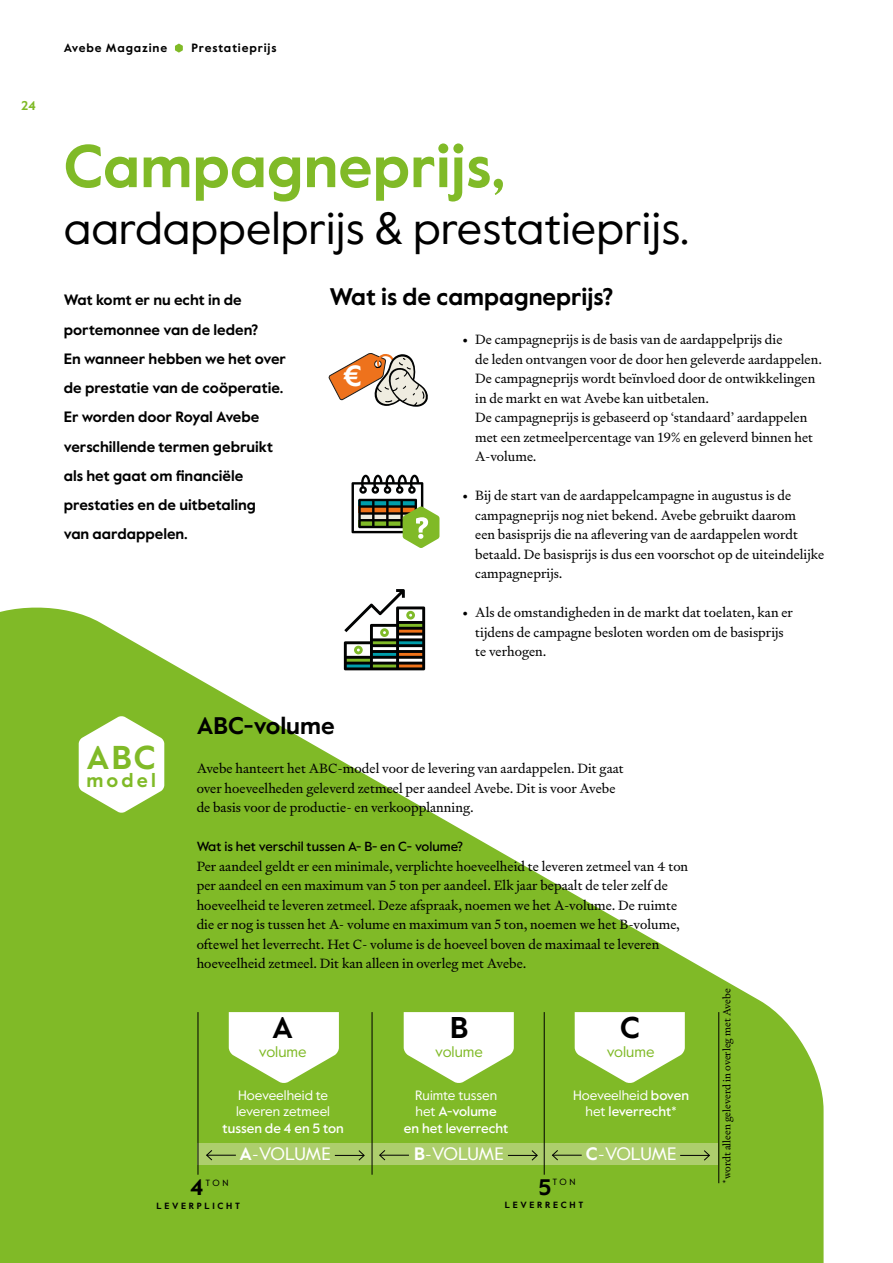
<style>
.page{position:relative;width:893px;height:1263px;background:#fff}
.page>*{position:absolute;margin:0;border:0;box-sizing:border-box;transform-origin:0 0}
.t1{font:700 60px "Value Sans Pro";color:#80ba27}
.t2{font:45px "Value Sans Pro";color:#000}
.t3{font:700 33px "Value Sans Pro";color:#80ba27}
.t4{font:700 30px "Value Sans Pro";color:#000}
.t5{font:700 29.25px "Value Sans Pro";color:#fff}
.t6{font:700 24px "Value Sans Pro";color:#000}
.t7{font:700 22.5px "Value Sans Pro";color:#000}
.t8{font:700 19.5px "Value Sans Pro";letter-spacing:.16em;color:#80ba27}
.t9{font:18px "Value Sans Pro";letter-spacing:-.03em;color:#fff}
.t10{font:700 15px/29.2px "Value Sans Pro";color:#000}
.t11{font:15px "Value Sans Pro";color:#80ba27}
.t12{font:13.5px/19.5px "Signifier";color:#000}
.t13{font:13.5px/16.5px "Value Sans Pro";color:#fff}
.t14{font:500 13.5px/16.5px "Value Sans Pro";color:#fff;text-align:center}
.t15{font:500 13.2px "Value Sans Pro";color:#000}
.t16{font:700 12.75px "Value Sans Pro";color:#80ba27}
.t17{font:700 12px "Value Sans Pro";letter-spacing:.07em;color:#000}
.t18{font:10.5px "Signifier";color:#000}
.t19{font:700 9px "Value Sans Pro";letter-spacing:.3em;color:#000}
.t20{font:9px "Value Sans Pro";letter-spacing:.27em;color:#000}
.s1{font-weight:400}
.s2{font-weight:500}
.s3{font-weight:700}
.s4{font-family:"Signifier"}
</style>
<div class="page">
<svg style="left:0;top:607px;width:823px;height:656px;fill:#80ba27"></svg>
<svg style="left:352px;top:475px;width:87px;height:73px"></svg>
<svg style="left:344px;top:589px;width:81px;height:81px"></svg>
<svg style="left:229px;top:1012px;width:110px;height:71px"></svg>
<svg style="left:404px;top:1012px;width:110px;height:71px"></svg>
<svg style="left:575px;top:1012px;width:110px;height:71px"></svg>
<div style="left:198px;top:1143px;width:520px;height:22px;background:#adce6d"></div>
<hr style="left:372px;top:1012px;width:1px;height:163px;background:#000">
<hr style="left:544px;top:1012px;width:1px;height:163px;background:#000">
<hr style="left:198px;top:1012px;width:1px;height:163px;background:#000">
<hr style="left:718px;top:1012px;width:1px;height:171px;background:#000">
<hr style="left:552px;top:1155px;width:30px;height:1px;background:#000">
<svg style="left:552px;top:1150px;width:7px;height:11px"></svg>
<svg style="left:379px;top:1150px;width:30px;height:11px"></svg>
<svg style="left:206px;top:1150px;width:30px;height:11px"></svg>
<svg style="left:680px;top:1150px;width:30px;height:11px"></svg>
<svg style="left:508px;top:1150px;width:30px;height:11px"></svg>
<svg style="left:335px;top:1150px;width:30px;height:11px"></svg>
<svg style="left:79px;top:716px;width:85px;height:97px"></svg>
<svg style="left:329px;top:353px;width:99px;height:54px"></svg>
<svg style="left:175px;top:44px;width:8px;height:9px"></svg>
<p class="t16" style="left:21px;top:98px;width:16px">24</p>
<p class="t17" style="left:64px;top:40px;width:105px">Avebe Magazine</p>
<p class="t17" style="left:191px;top:40px;width:87px">Prestatieprijs</p>
<h1 class="t1" style="left:64px;top:130px;width:443px">Campagneprijs,</h1>
<h2 class="t2" style="left:64px;top:201px;width:627px">aardappelprijs &amp; prestatieprijs.</h2>
<p class="t10" style="left:64px;top:286px;width:224px">Wat komt er nu echt in de portemonnee van de leden?<br>En wanneer hebben we het over de prestatie van de coöperatie.<br>Er worden door Royal Avebe verschillende termen gebruikt als het gaat om financiële prestaties en de uitbetaling<br>van aardappelen.</p>
<h3 class="t6" style="left:330px;top:282px;width:285px">Wat is de campagneprijs?</h3>
<p class="t12" style="left:475px;top:330px;width:348px;text-indent:-13px">• De campagneprijs is de basis van de aardappelprijs die<br>de leden ontvangen voor de door hen geleverde aardappelen.<br>De campagneprijs wordt beïnvloed door de ontwikkelingen in de markt en wat Avebe kan uitbetalen.<br>De campagneprijs is gebaseerd op ‘standaard’ aardappelen met een zetmeelpercentage van 19% en geleverd binnen het A-volume.</p>
<p class="t12" style="left:475px;top:486px;width:350px;text-indent:-13px">• Bij de start van de aardappelcampagne in augustus is de campagneprijs nog niet bekend. Avebe gebruikt daarom<br>een basisprijs die na aflevering van de aardappelen wordt betaald. De basisprijs is dus een voorschot op de uiteindelijke campagneprijs.</p>
<p class="t12" style="left:475px;top:603px;width:319px;text-indent:-13px">• Als de omstandigheden in de markt dat toelaten, kan er tijdens de campagne besloten worden om de basisprijs te verhogen.</p>
<h3 class="t5" style="left:343px;top:359px;width:20px">€</h3>
<h3 class="t3" style="left:86px;top:737px;width:71px">ABC</h3>
<h3 class="t8" style="left:86px;top:768px;width:71px">model</h3>
<h3 class="t6" style="left:197px;top:711px;width:140px">ABC-volume</h3>
<p class="t12" style="left:197px;top:759px;width:429px">Avebe hanteert het ABC-model voor de levering van aardappelen. Dit gaat over hoeveelheden geleverd zetmeel per aandeel Avebe. Dit is voor Avebe de basis voor de productie- en verkoopplanning.</p>
<p class="t15" style="left:197px;top:839px;width:268px">Wat is het verschil tussen A- B- en C- volume?</p>
<p class="t12" style="left:197px;top:856px;width:493px">Per aandeel geldt er een minimale, verplichte hoeveelheid te leveren zetmeel van 4 ton per aandeel en een maximum van 5 ton per aandeel. Elk jaar bepaalt de teler zelf de hoeveelheid te leveren zetmeel. Deze afspraak, noemen we het A-volume. De ruimte die er nog is tussen het A- volume en maximum van 5 ton, noemen we het B-volume, oftewel het leverrecht. Het C- volume is de hoeveel boven de maximaal te leveren hoeveelheid zetmeel. Dit kan alleen in overleg met Avebe.</p>
<h3 class="t4" style="left:272px;top:1009px;width:22px">A</h3>
<h3 class="t4" style="left:450px;top:1009px;width:20px">B</h3>
<h3 class="t4" style="left:620px;top:1009px;width:21px">C</h3>
<p class="t11" style="left:259px;top:1042px;width:49px">volume</p>
<p class="t11" style="left:435px;top:1042px;width:49px">volume</p>
<p class="t11" style="left:607px;top:1042px;width:49px">volume</p>
<p class="t13" style="left:236px;top:1087px;width:95px">Hoeveelheid te leveren zetmeel</p>
<p class="t14" style="left:223px;top:1120px;width:123px">tussen de 4 en 5 ton</p>
<p class="t14" style="left:404px;top:1087px;width:106px"><span class="s1">Ruimte tussen het</span> A-volume<br>en het leverrecht</p>
<p class="t13" style="left:573px;top:1087px;width:117px;text-align:center">Hoeveelheid <span class="s2">boven </span>het <span class="s2">leverrecht</span>*</p>
<h3 class="t9" style="left:239px;top:1143px;width:93px"><span class="s3">A</span><span class="s4">-</span>VOLUME</h3>
<h3 class="t9" style="left:414px;top:1143px;width:91px"><span class="s3">B</span><span class="s4">-</span>VOLUME</h3>
<h3 class="t9" style="left:586px;top:1143px;width:92px"><span class="s3">C</span><span class="s4">-</span>VOLUME</h3>
<p class="t20" style="left:205px;top:1177px;width:25px">TON</p>
<h3 class="t7" style="left:539px;top:1173px;width:14px">5</h3>
<p class="t20" style="left:552px;top:1176px;width:25px">TON</p>
<p class="t19" style="left:156px;top:1201px;width:85px">LEVERPLICHT</p>
<p class="t19" style="left:505px;top:1199px;width:80px">LEVERRECHT</p>
<h3 class="t7" style="left:191px;top:1173px;width:14px">4</h3>
<p class="t18" style="left:720px;top:1184px;width:198px;rotate:-90deg">*wordt alleen geleverd in overleg met Avebe</p>
</div>
